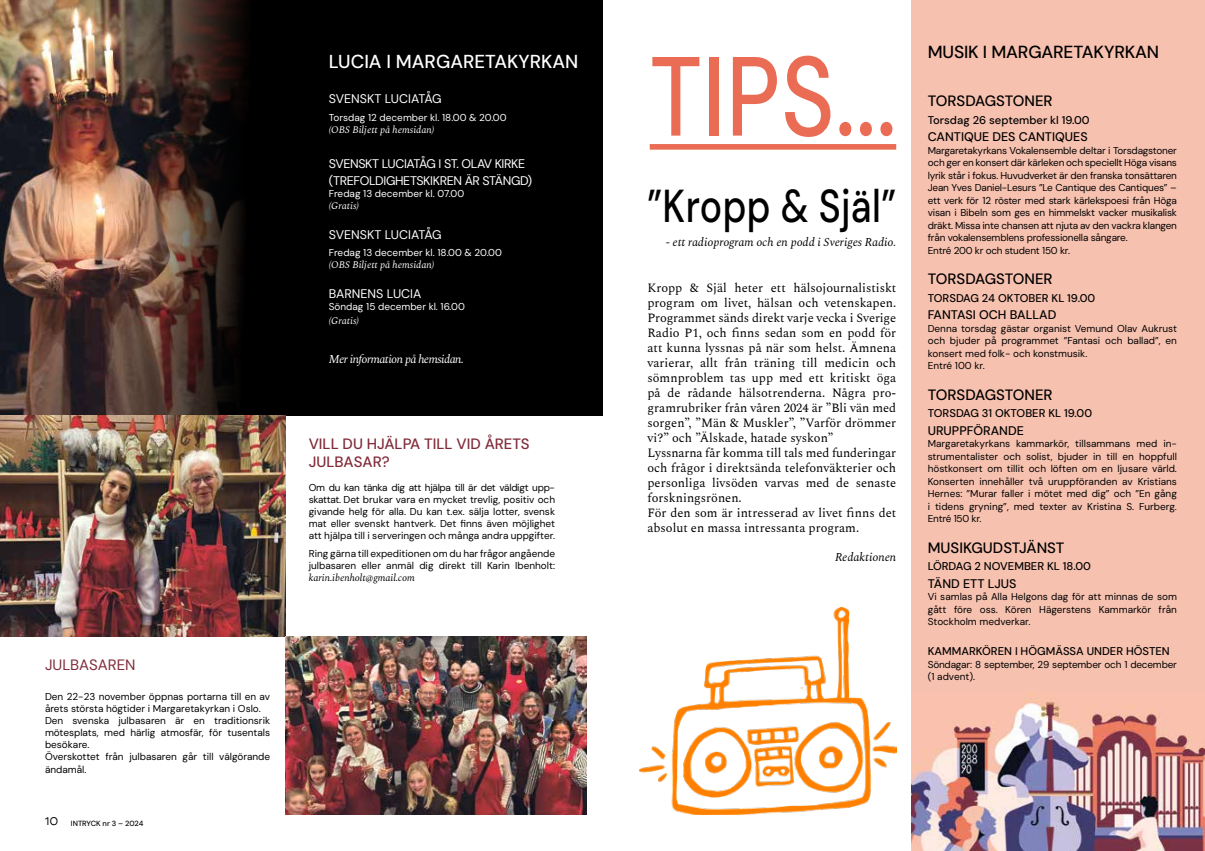
<style>
.page{position:relative;width:1205px;height:851px;background:#fff}
.page>*{position:absolute;margin:0;border:0;box-sizing:border-box;transform-origin:0 0}
.t1{font:500 112.25px "DM Sans";color:#eb6c55;scale:.81 1}
.t2{font:500 46.12px "DM Sans";letter-spacing:.01em;color:#000;scale:.81 1}
.t3{font:500 18.75px "DM Sans";color:#fff}
.t4{font:500 17.5px "DM Sans";letter-spacing:-.01em;color:#000}
.t5{font:500 15px "DM Sans";color:#000}
.t6{font:500 15px/18px "DM Sans";color:#812b38}
.t7{font:15px "DM Sans";color:#812b38}
.t8{font:12.5px/15px "Spectral";color:#000}
.t9{font:500 12.5px "DM Sans";color:#000}
.t10{font:12.5px/17.5px "DM Sans";letter-spacing:-.03em;color:#fff}
.t11{font:12.5px "DM Sans";color:#fff}
.t12{font:italic 11.88px "Spectral";color:#000}
.t13{font:italic 11.88px "Spectral";letter-spacing:-.04em;color:#fff}
.t14{font:500 11.25px "DM Sans";color:#000}
.t15{font:10px/12.5px "DM Sans";letter-spacing:-.02em;color:#000;text-align:justify}
.t16{font:10px/12.1px "DM Sans";color:#000}
.t17{font:10px "DM Sans";color:#fff}
.t18{font:italic 10px "Spectral";color:#fff}
.t19{font:italic 10px "Spectral";color:#000}
.t20{font:500 7.5px "DM Sans";letter-spacing:-.005em;color:#000}
.s1{font-family:"Foundry Sterling Book Old Style";font-weight:400;font-size:15px}
</style>
<div class="page">
<div style="left:911px;top:0;width:294px;height:850px;background:#f7c1af"></div>
<img style="left:911px;top:692px;width:294px;height:158px">
<div style="left:0;top:0;width:601px;height:415px;background:#000"></div>
<img style="left:0;top:0;width:246px;height:415px">
<img style="left:0;top:415px;width:285px;height:221px">
<img style="left:285px;top:636px;width:301px;height:178px">
<div style="left:650px;top:144px;width:246px;height:6px;background:#eb6c55"></div>
<img style="left:640px;top:607px;width:256px;height:207px">
<h3 class="t7" style="left:45px;top:655px;width:92px">JULBASAREN</h3>
<p class="t16" style="left:45px;top:690px;width:227px">Den 22-23 november öppnas portarna till en av årets största högtider i Margaretakyrkan i Oslo.<br>Den svenska julbasaren är en traditionsrik mötesplats, med härlig atmosfär, för tusentals besökare.<br>Överskottet från julbasaren går till välgörande ändamål.</p>
<p class="t20" style="left:45px;top:818px;width:100px"><span class="s1">10</span> INTRYCK nr 3 – 2024</p>
<h3 class="t3" style="left:329px;top:50px;width:251px">LUCIA I MARGARETAKYRKAN</h3>
<p class="t11" style="left:329px;top:91px;width:114px">SVENSKT LUCIATÅG</p>
<p class="t17" style="left:329px;top:111px;width:179px">Torsdag 12 december kl. 18.00 &amp; 20.00</p>
<p class="t18" style="left:329px;top:122px;width:107px">(OBS Biljett på hemsidan)</p>
<p class="t10" style="left:329px;top:154px;width:205px">SVENSKT LUCIATÅG I ST. OLAV KIRKE (TREFOLDIGHETSKIKREN ÄR STÄNGD)</p>
<p class="t17" style="left:329px;top:187px;width:137px">Fredag 13 december kl. 07.00</p>
<p class="t18" style="left:329px;top:199px;width:32px">(Gratis)</p>
<p class="t11" style="left:329px;top:227px;width:114px">SVENSKT LUCIATÅG</p>
<p class="t17" style="left:329px;top:246px;width:175px">Fredag 13 december kl. 18.00 &amp; 20.00</p>
<p class="t18" style="left:329px;top:258px;width:107px">(OBS Biljett på hemsidan)</p>
<p class="t11" style="left:329px;top:286px;width:94px">BARNENS LUCIA</p>
<p class="t17" style="left:329px;top:300px;width:138px">Söndag 15 december kl. 16.00</p>
<p class="t18" style="left:329px;top:313px;width:32px">(Gratis)</p>
<p class="t13" style="left:329px;top:350px;width:137px">Mer information på hemsidan.</p>
<h3 class="t6" style="left:309px;top:434px;width:222px">VILL DU HJÄLPA TILL VID ÅRETS<br>JULBASAR?</h3>
<p class="t15" style="left:309px;top:481px;width:248px;line-height:12px">Om du kan tänka dig att hjälpa till är det väldigt upp&shy;skattat. Det brukar vara en mycket trevlig, positiv och givande helg för alla. Du kan t.ex. sälja lotter, svensk mat eller svenskt hantverk. Det finns även möjlighet att hjälpa till i serveringen och många andra uppgifter.</p>
<p class="t16" style="left:309px;top:547px;width:248px">Ring gärna till expeditionen om du har frågor angående julbasaren eller anmäl dig direkt till Karin Ibenholt:</p>
<p class="t19" style="left:309px;top:570px;width:108px">karin.ibenholt@gmail.com</p>
<h1 class="t1" style="left:650px;top:27px;width:306px">TIPS...</h1>
<h2 class="t2" style="left:647px;top:177px;width:309px">”Kropp &amp; Själ”</h2>
<p class="t12" style="left:666px;top:233px;width:232px">- ett radioprogram och en podd i Sveriges Radio.</p>
<p class="t8" style="left:647px;top:279px;width:250px">Kropp &amp; Själ heter ett hälsojournalistiskt program om livet, hälsan och vetenskapen.<br>Programmet sänds direkt varje vecka i Sverige Radio P1, och finns sedan som en podd för att kunna lyssnas på när som helst. Ämnena varierar, allt från träning till medicin och sömnproblem tas upp med ett kritiskt öga på de rådande hälsotrenderna. Några pro&shy;gramrubriker från våren 2024 är ”Bli vän med sorgen”, ”Män &amp; Muskler”, ”Varför drömmer vi?” och ”Älskade, hatade syskon”<br>Lyssnarna får komma till tals med funderingar och frågor i direktsända telefonväkterier och personliga livsöden varvas med de senaste forskningsrönen.<br>För den som är intresserad av livet finns det absolut en massa intressanta program.</p>
<p class="t12" style="left:835px;top:548px;width:63px">Redaktionen</p>
<h3 class="t4" style="left:928px;top:41px;width:233px">MUSIK I MARGARETAKYRKAN</h3>
<h3 class="t5" style="left:928px;top:91px;width:126px">TORSDAGSTONER</h3>
<p class="t14" style="left:928px;top:113px;width:163px">Torsdag 26 september kl 19.00</p>
<p class="t9" style="left:928px;top:129px;width:161px">CANTIQUE DES CANTIQUES</p>
<p class="t15" style="left:928px;top:144px;width:251px;text-align:left">Margaretakyrkans Vokalensemble deltar i Torsdagstoner och ger en konsert där kärleken och speciellt Höga visans lyrik står i fokus. Huvudverket är den franska tonsättaren Jean Yves Daniel-Lesurs ”Le Cantique des Cantiques” – ett verk för 12 röster med stark kärlekspoesi från Höga visan i Bibeln som ges en himmelskt vacker musikalisk dräkt. Missa inte chansen att njuta av den vackra klangen från vokalensemblens professionella sångare.<br>Entré 200 kr och student 150 kr.</p>
<h3 class="t5" style="left:928px;top:269px;width:126px">TORSDAGSTONER</h3>
<p class="t14" style="left:928px;top:291px;width:169px">TORSDAG 24 OKTOBER KL 19.00</p>
<p class="t9" style="left:928px;top:307px;width:130px">FANTASI OCH BALLAD</p>
<p class="t16" style="left:928px;top:322px;width:251px;line-height:12.5px">Denna torsdag gästar organist Vemund Olav Aukrust och bjuder på programmet ”Fantasi och ballad”, en konsert med folk- och konstmusik.<br>Entré 100 kr.</p>
<h3 class="t5" style="left:928px;top:385px;width:126px">TORSDAGSTONER</h3>
<p class="t14" style="left:928px;top:406px;width:166px">TORSDAG 31 OKTOBER KL 19.00</p>
<p class="t9" style="left:928px;top:422px;width:98px">URUPPFÖRANDE</p>
<p class="t15" style="left:928px;top:437px;width:251px">Margaretakyrkans kammarkör, tillsammans med in&shy;strumentalister och solist, bjuder in till en hoppfull höstkonsert om tillit och löften om en ljusare värld.<br>Konserten innehåller två uruppföranden av Kristians Hernes: ”Murar faller i mötet med dig” och ”En gång i tidens gryning”, med texter av Kristina S. Furberg.<br>Entré 150 kr.</p>
<h3 class="t5" style="left:928px;top:538px;width:138px">MUSIKGUDSTJÄNST</h3>
<p class="t14" style="left:928px;top:559px;width:165px">LÖRDAG 2 NOVEMBER KL 18.00</p>
<p class="t9" style="left:928px;top:575px;width:90px">TÄND ETT LJUS</p>
<p class="t15" style="left:928px;top:590px;width:251px">Vi samlas på Alla Helgons dag för att minnas de som gått före oss. Kören Hägerstens Kammarkör från Stockholm medverkar.</p>
<p class="t14" style="left:928px;top:644px;width:243px">KAMMARKÖREN I HÖGMÄSSA UNDER HÖSTEN</p>
<p class="t15" style="left:928px;top:658px;width:251px">Söndagar: 8 september, 29 september och 1 december (1 advent).</p>
</div>
